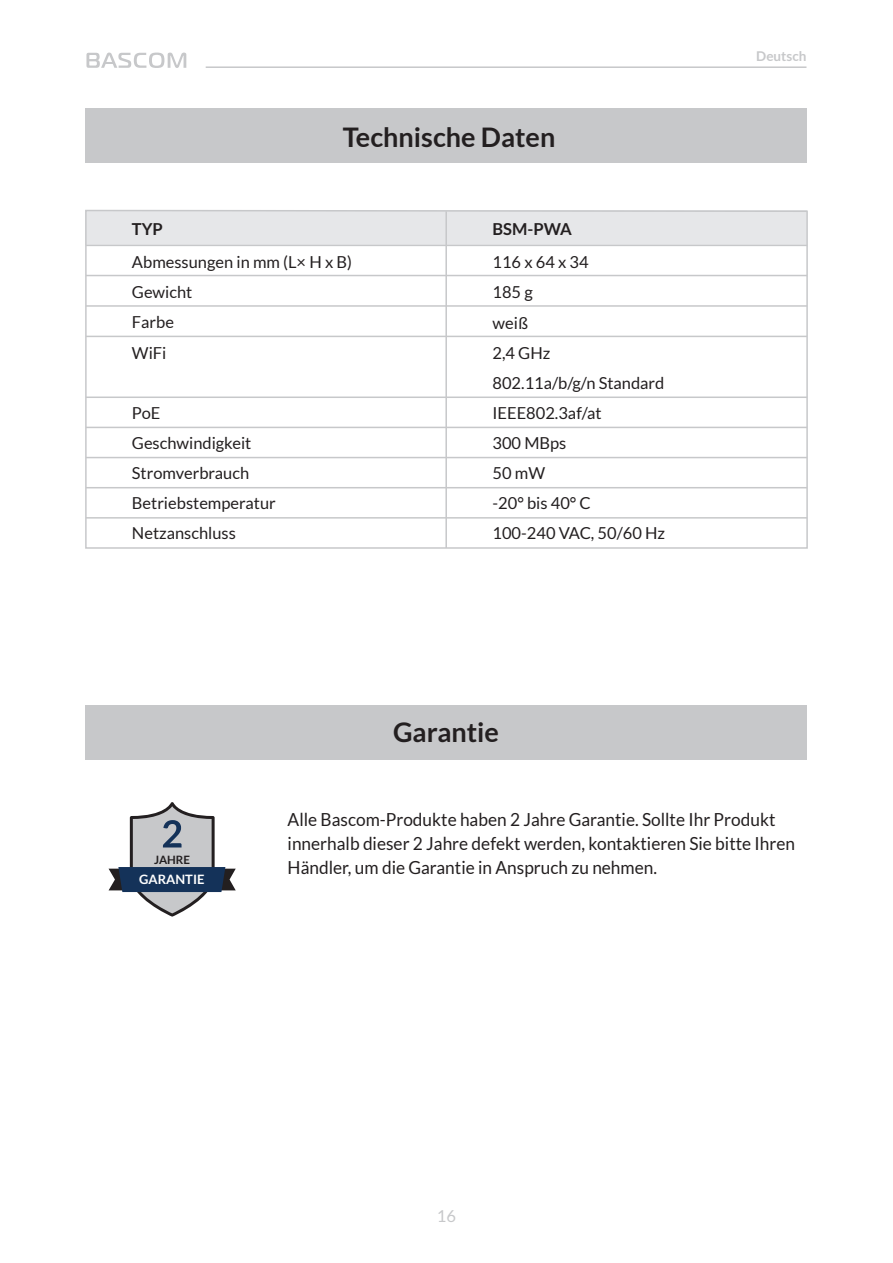
<style>
.page{position:relative;width:893px;height:1263px;background:#fff}
.page>*{position:absolute;margin:0;border:0;box-sizing:border-box;transform-origin:0 0}
.t1{font:700 27px "Lato";color:#231f20}
.t2{font:18px/23.9px "Lato";color:#231f20;scale:.96 1}
.t3{font:16.5px/30px "Lato";color:#231f20}
.t4{font:700 16.5px "Lato";color:#231f20}
.t5{font:16.5px "Lato";color:#c7c8ca}
.t6{font:700 13.5px "Lato";color:#c7c8ca}
.t7{font:700 12.9px "Lato";color:#fff}
.t8{font:700 11.55px "Lato";color:#231f20}
</style>
<div class="page">
<hr style="left:206px;top:66px;width:600px;height:2px;background:#c7c8ca">
<svg style="left:86px;top:53px;width:100px;height:15px"></svg>
<div style="left:86px;top:109px;width:721px;height:54px;background:#c7c8ca"></div>
<svg style="left:85px;top:209px;width:723px;height:340px"></svg>
<hr style="left:86px;top:245px;width:721px;height:1px;background:#c7c8ca">
<hr style="left:445px;top:211px;width:2px;height:337px;background:#c7c8ca">
<hr style="left:86px;top:275px;width:721px;height:1px;background:#c7c8ca">
<hr style="left:86px;top:305px;width:721px;height:2px;background:#c7c8ca">
<hr style="left:86px;top:336px;width:721px;height:1px;background:#c7c8ca">
<hr style="left:86px;top:487px;width:721px;height:1px;background:#c7c8ca">
<hr style="left:86px;top:396px;width:721px;height:2px;background:#c7c8ca">
<hr style="left:86px;top:427px;width:721px;height:1px;background:#c7c8ca">
<hr style="left:86px;top:457px;width:721px;height:1px;background:#c7c8ca">
<hr style="left:86px;top:517px;width:721px;height:2px;background:#c7c8ca">
<div style="left:85px;top:706px;width:722px;height:54px;background:#c7c8ca"></div>
<svg style="left:109px;top:802px;width:127px;height:114px"></svg>
<h1 class="t1" style="left:343px;top:122px;width:214px">Technische Daten</h1>
<p class="t4" style="left:132px;top:219px;width:32px">TYP</p>
<p class="t3" style="left:132px;top:247px;width:222px">Abmessungen in mm (L× H x B)<br>Gewicht<br>Farbe<br>WiFi</p>
<p class="t3" style="left:132px;top:398px;width:145px">PoE<br>Geschwindigkeit<br>Stromverbrauch<br>Betriebstemperatur<br>Netzanschluss</p>
<p class="t4" style="left:493px;top:219px;width:81px">BSM-PWA</p>
<p class="t3" style="left:493px;top:247px;width:174px">116 x 64 x 34<br>185 g<br>weiß<br>2,4 GHz<br>802.11a/b/g/n Standard<br>IEEE802.3af/at<br>300 MBps<br>50 mW<br>-20° bis 40° C<br>100-240 VAC, 50/60 Hz</p>
<p class="t6" style="left:730px;top:49px;width:78px">User Manual</p>
<p class="t6" style="left:756px;top:49px;width:52px">Deutsch</p>
<h1 class="t1" style="left:393px;top:717px;width:107px">Garantie</h1>
<p class="t8" style="left:154px;top:853px;width:37px">JAHRE</p>
<p class="t7" style="left:139px;top:872px;width:67px">GARANTIE</p>
<p class="t2" style="left:288px;top:808px;width:530px">Alle Bascom-Produkte haben 2 Jahre Garantie. Sollte Ihr Produkt innerhalb dieser 2 Jahre defekt werden, kontaktieren Sie bitte Ihren<br>Händler, um die Garantie in Anspruch zu nehmen.</p>
<p class="t5" style="left:442px;top:1207px;width:11px">8</p>
<p class="t5" style="left:437px;top:1207px;width:21px">16</p>
</div>
